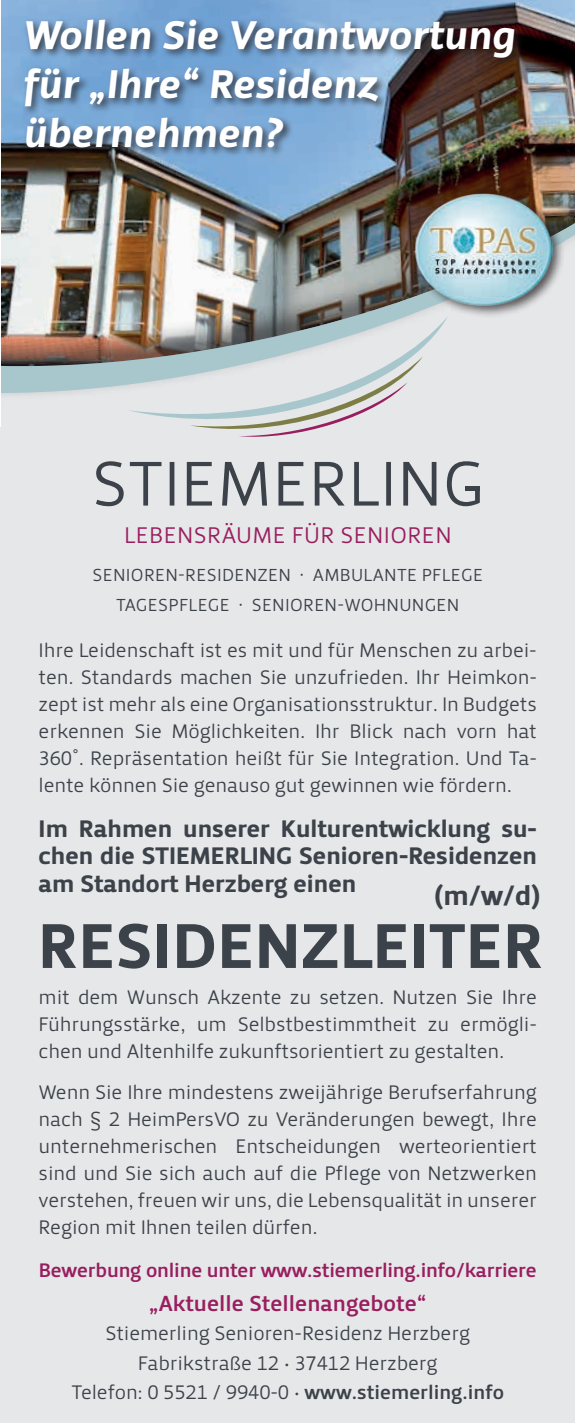
<style>
.page{position:relative;width:575px;height:1423px;background:#fff}
.page>*{position:absolute;margin:0;border:0;box-sizing:border-box;transform-origin:0 0}
.t1{font:65.25px "Priva Four Pro";letter-spacing:.015em;color:#3c424a}
.t2{font:41.4px/49.1px "Priva Four Italic Pro";color:#fff}
.t3{font:28.12px "Priva Four Pro";color:#3c424a}
.t4{font:24.75px/27px "Priva Four Pro";color:#3c424a;text-align:justify}
.t5{font:23.4px "Priva One Pro";letter-spacing:.015em;color:#991e5f}
.t6{font:22.5px "Priva Three Pro";color:#991e5f}
.t7{font:20.25px/27px "Priva One Pro";letter-spacing:-.01em;color:#3c424a;text-align:justify}
.t8{font:20.25px "Priva Three Pro";letter-spacing:-.01em;color:#991e5f}
.t9{font:18px/29.2px "Priva One Pro";letter-spacing:.015em;color:#3c424a;text-align:center}
.s1{font-family:"Minion Pro"}
.s2{font-family:"Priva Three Pro"}
</style>
<div class="page">
<div style="left:0;top:67px;width:574px;height:1355px;background:#e6e7e9"></div>
<img style="left:1px;top:0;width:573px;height:66px">
<svg style="left:96px;top:461px;width:383px;height:45px"></svg>
<hr style="left:464px;top:486px;width:15px;height:4px;background:#3c424a">
<svg style="left:129px;top:410px;width:60px;height:9px"></svg>
<svg style="left:189px;top:402px;width:194px;height:35px"></svg>
<img style="left:1px;top:92px;width:573px;height:308px">
<hr style="left:0;top:0;width:1px;height:426px;background:#fff">
<div style="left:410px;top:190px;width:154px;height:128px;background:#231f20;opacity:.75"></div>
<img style="left:412px;top:193px;width:140px;height:113px">
<div style="left:23px;top:17px;width:502px;height:141px;background:#231f20;opacity:.75"></div>
<h2 class="t2" style="left:23px;top:10px;width:493px">Wollen Sie Verantwortung für „Ihre“ Residenz übernehmen?</h2>
<p class="t5" style="left:124px;top:520px;width:329px">LEBENSRÄUME FÜR SENIOREN</p>
<p class="t9" style="left:92px;top:561px;width:391px">SENIOREN-RESIDENZEN <span class="s1">·</span> AMBULANTE PFLEGE<br>TAGESPFLEGE <span class="s1">·</span> SENIOREN-WOHNUNGEN</p>
<p class="t7" style="left:39px;top:637px;width:499px">Ihre Leidenschaft ist es mit und für Menschen zu arbei&shy;ten. Standards machen Sie unzufrieden. Ihr Heimkon&shy;zept ist mehr als eine Organisationsstruktur. In Budgets erkennen Sie Möglichkeiten. Ihr Blick nach vorn hat 360˚. Repräsentation heißt für Sie Integration. Und Ta&shy;lente können Sie genauso gut gewinnen wie fördern.</p>
<p class="t4" style="left:39px;top:815px;width:499px">Im Rahmen unserer Kulturentwicklung su&shy;chen die STIEMERLING Senioren-Residenzen am Standort Herzberg einen</p>
<h3 class="t3" style="left:433px;top:878px;width:108px">(m/w/d)</h3>
<h1 class="t1" style="left:38px;top:904px;width:505px">RESIDENZLEITER</h1>
<p class="t7" style="left:39px;top:983px;width:499px">mit dem Wunsch Akzente zu setzen. Nutzen Sie Ihre Führungsstärke, um Selbstbestimmtheit zu ermögli&shy;chen und Altenhilfe zukunftsorientiert zu gestalten.</p>
<p class="t7" style="left:39px;top:1078px;width:499px">Wenn Sie Ihre mindestens zweijährige Berufserfahrung nach § 2 HeimPersVO zu Veränderungen bewegt, Ihre unternehmerischen Entscheidungen werteorientiert sind und Sie sich auch auf die Pflege von Netzwerken verstehen, freuen wir uns, die Lebensqualität in unserer Region mit Ihnen teilen dürfen.</p>
<p class="t8" style="left:39px;top:1257px;width:499px">Bewerbung online unter www.stiemerling.info/karriere</p>
<p class="t6" style="left:149px;top:1289px;width:279px">„Aktuelle Stellenangebote“</p>
<p class="t7" style="left:71px;top:1318px;width:433px;line-height:29.2px;text-align:center">Stiemerling Senioren-Residenz Herzberg<br>Fabrikstraße 12 · 37412 Herzberg<br>Telefon: 0 5521 / 9940-0 · <span class="s2">www.stiemerling.info</span></p>
</div>
